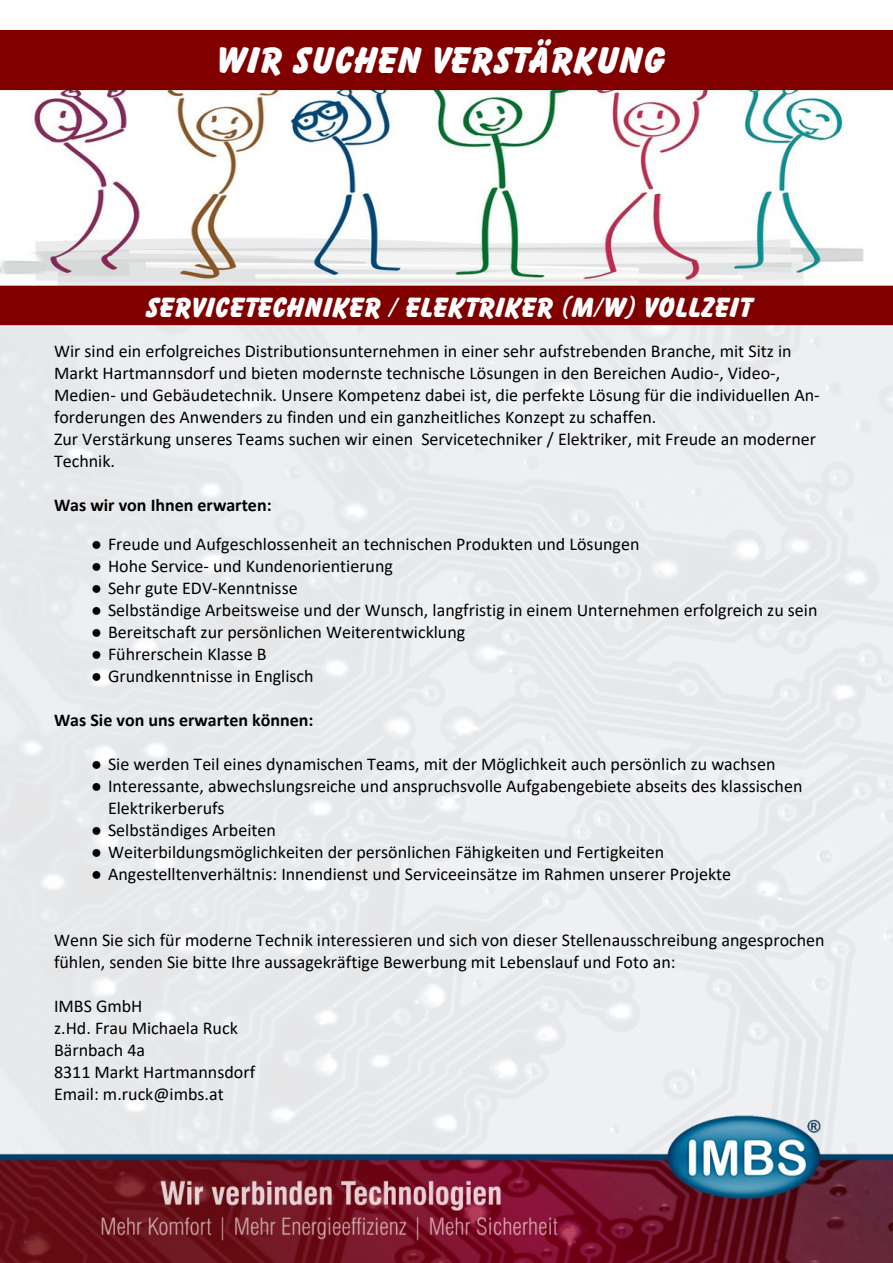
<style>
.page{position:relative;width:893px;height:1263px;background:#fff}
.page>*{position:absolute;margin:0;border:0;box-sizing:border-box;transform-origin:0 0}
.t1{font:36px "Balloonist SF Bold";color:#fff}
.t2{font:27px "Balloonist SF Bold";color:#fff}
.t3{font:18px/22px "Calibri";color:#000}
.t4{font:700 18px "Calibri";color:#000}
.s1{font-family:"Times New Roman"}
</style>
<div class="page">
<img style="left:0;top:1104px;width:893px;height:159px">
<div style="left:0;top:30px;width:893px;height:60px;background:#800000"></div>
<img style="left:0;top:90px;width:893px;height:196px">
<div style="left:0;top:286px;width:893px;height:39px;background:#800000"></div>
<h1 class="t1" style="left:213px;top:47px;width:451px">WIR SUCHEN VERSTÄRKUNG</h1>
<h2 class="t2" style="left:143px;top:296px;width:608px">SERVICETECHNIKER / ELEKTRIKER (M/W) VOLLZEIT</h2>
<p class="t3" style="left:54px;top:342px;width:767px">Wir sind ein erfolgreiches Distributionsunternehmen in einer sehr aufstrebenden Branche, mit Sitz in Markt Hartmannsdorf und bieten modernste technische Lösungen in den Bereichen Audio-, Video-, Medien- und Gebäudetechnik. Unsere Kompetenz dabei ist, die perfekte Lösung für die individuellen An&shy;forderungen des Anwenders zu finden und ein ganzheitliches Konzept zu schaffen.<br>Zur Verstärkung unseres Teams suchen wir einen Servicetechniker / Elektriker, mit Freude an moderner Technik.</p>
<p class="t4" style="left:54px;top:498px;width:219px">Was wir von Ihnen erwarten:</p>
<p class="t3" style="left:91px;top:534px;width:550px"><span class="s1">●</span> Freude und Aufgeschlossenheit an technischen Produkten und Lösungen</p>
<p class="t3" style="left:91px;top:556px;width:303px"><span class="s1">●</span> Hohe Service- und Kundenorientierung</p>
<p class="t3" style="left:91px;top:578px;width:208px"><span class="s1">●</span> Sehr gute EDV-Kenntnisse</p>
<p class="t3" style="left:91px;top:600px;width:728px"><span class="s1">●</span> Selbständige Arbeitsweise und der Wunsch, langfristig in einem Unternehmen erfolgreich zu sein</p>
<p class="t3" style="left:91px;top:622px;width:376px"><span class="s1">●</span> Bereitschaft zur persönlichen Weiterentwicklung</p>
<p class="t3" style="left:91px;top:644px;width:177px"><span class="s1">●</span> Führerschein Klasse B</p>
<p class="t3" style="left:91px;top:666px;width:224px"><span class="s1">●</span> Grundkenntnisse in Englisch</p>
<p class="t4" style="left:54px;top:712px;width:261px">Was Sie von uns erwarten können:</p>
<p class="t3" style="left:91px;top:754px;width:686px"><span class="s1">●</span> Sie werden Teil eines dynamischen Teams, mit der Möglichkeit auch persönlich zu wachsen</p>
<p class="t3" style="left:108px;top:776px;width:696px;text-indent:-17px"><span class="s1">●</span> Interessante, abwechslungsreiche und anspruchsvolle Aufgabengebiete abseits des klassischen<br>Elektrikerberufs</p>
<p class="t3" style="left:91px;top:820px;width:186px"><span class="s1">●</span> Selbständiges Arbeiten</p>
<p class="t3" style="left:91px;top:842px;width:575px"><span class="s1">●</span> Weiterbildungsmöglichkeiten der persönlichen Fähigkeiten und Fertigkeiten</p>
<p class="t3" style="left:91px;top:864px;width:642px"><span class="s1">●</span> Angestelltenverhältnis: Innendienst und Serviceeinsätze im Rahmen unserer Projekte</p>
<p class="t3" style="left:54px;top:930px;width:772px">Wenn Sie sich für moderne Technik interessieren und sich von dieser Stellenausschreibung angesprochen fühlen, senden Sie bitte Ihre aussagekräftige Bewerbung mit Lebenslauf und Foto an:</p>
<p class="t3" style="left:54px;top:996px;width:203px">IMBS GmbH<br>z.Hd. Frau Michaela Ruck<br>Bärnbach 4a<br>8311 Markt Hartmannsdorf<br>Email: m.ruck@imbs.at</p>
</div>
